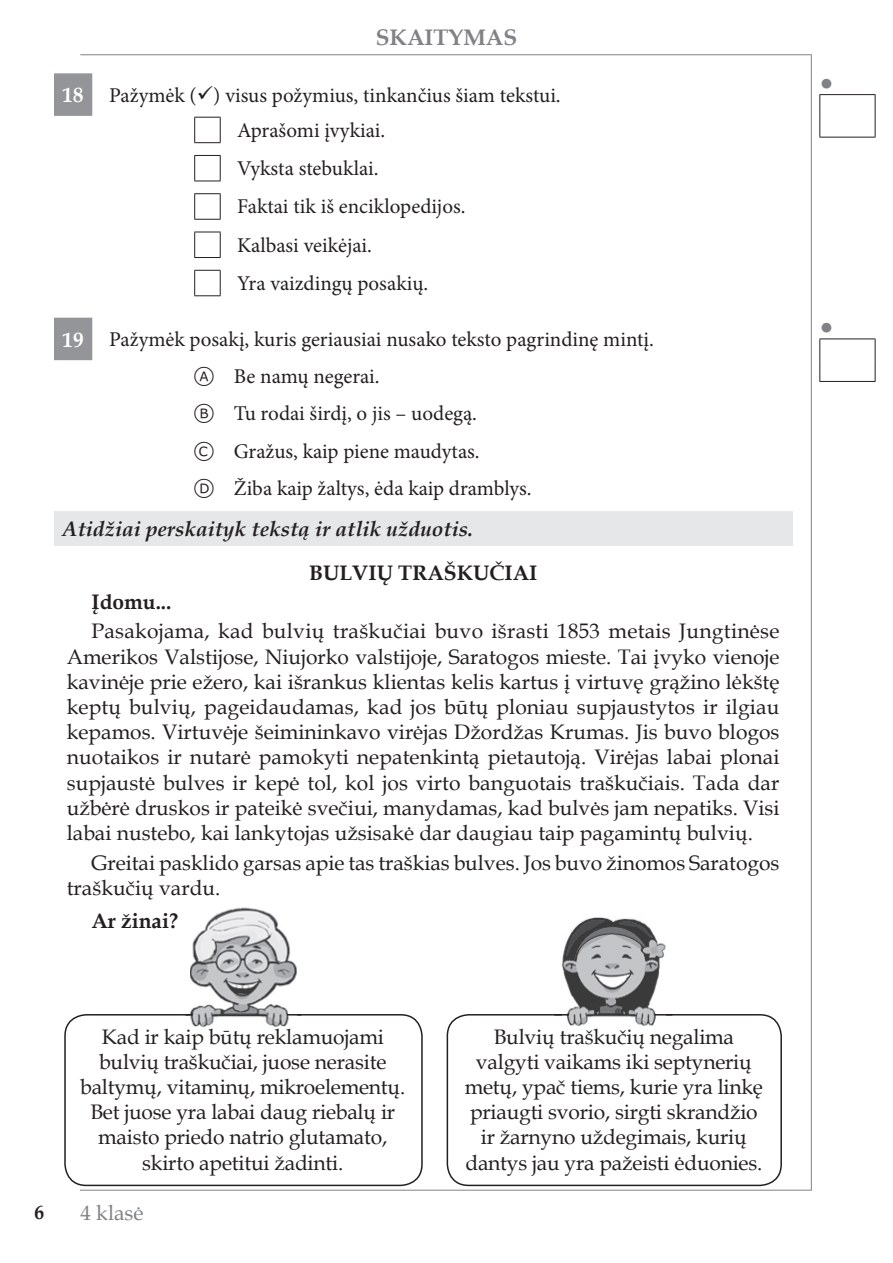
<style>
.page{position:relative;width:893px;height:1263px;background:#fff}
.page>*{position:absolute;margin:0;border:0;box-sizing:border-box;transform-origin:0 0}
.t1{font:700 22.5px "Book Antiqua";color:#808285}
.t2{font:22.5px "Arial";color:#808285}
.t3{font:21px/25.2px "Book Antiqua";letter-spacing:-.01em;color:#231f20;text-align:center}
.t4{font:21px/37.3px "Minion Pro";color:#231f20}
.t5{font:italic 700 21px "Book Antiqua";color:#231f20}
.t6{font:700 21px "Book Antiqua";color:#231f20}
.t7{font:21px "Book Antiqua";color:#808285}
.t8{font:700 19.5px "Book Antiqua";color:#231f20}
.s1{font-family:"Book Antiqua";font-weight:700;color:#fff}
.s2{font-family:"TIMSS options";font-size:24px}
</style>
<div class="page">
<hr style="left:80px;top:54px;width:731px;height:1px;background:#808285">
<hr style="left:811px;top:54px;width:1px;height:1136px;background:#808285">
<hr style="left:80px;top:1190px;width:731px;height:1px;background:#808285">
<svg style="left:54px;top:73px;width:38px;height:287px"></svg>
<hr style="left:819px;top:94px;width:56px;height:1px;background:#231f20">
<svg style="left:819px;top:95px;width:1px;height:42px"></svg>
<svg style="left:875px;top:95px;width:1px;height:42px"></svg>
<hr style="left:819px;top:137px;width:56px;height:1px;background:#231f20">
<hr style="left:819px;top:339px;width:56px;height:1px;background:#231f20">
<svg style="left:819px;top:339px;width:1px;height:42px"></svg>
<svg style="left:875px;top:339px;width:1px;height:42px"></svg>
<hr style="left:819px;top:381px;width:56px;height:1px;background:#231f20">
<svg style="left:194px;top:117px;width:27px;height:26px"></svg>
<svg style="left:194px;top:155px;width:27px;height:27px"></svg>
<svg style="left:194px;top:193px;width:27px;height:27px"></svg>
<svg style="left:194px;top:232px;width:27px;height:26px"></svg>
<svg style="left:194px;top:270px;width:27px;height:26px"></svg>
<div style="left:54px;top:512px;width:738px;height:34px;background:#e6e7e9"></div>
<div style="left:64px;top:1014px;width:359px;height:172px;border:2px solid #231f20;border-radius:21px"></div>
<img style="left:190px;top:907px;width:107px;height:120px">
<svg style="left:287px;top:1014px;width:14px;height:1px"></svg>
<div style="left:447px;top:1014px;width:335px;height:172px;border:2px solid #231f20;border-radius:21px"></div>
<img style="left:563px;top:917px;width:103px;height:109px">
<svg style="left:554px;top:1014px;width:15px;height:1px"></svg>
<svg style="left:655px;top:1014px;width:17px;height:1px"></svg>
<p class="t1" style="left:376px;top:22px;width:140px">SKAITYMAS</p>
<p class="t4" style="left:63px;top:79px;width:499px;line-height:34.3px;text-align:center"><span class="s1">18</span> Pažymėk (✓) visus požymius, tinkančius šiam tekstui.<br>Aprašomi įvykiai.</p>
<p class="t4" style="left:237px;top:149px;width:230px;line-height:38.2px">Vyksta stebuklai.<br>Faktai tik iš enciklopedijos.<br>Kalbasi veikėjai.<br>Yra vaizdingų posakių.</p>
<p class="t4" style="left:194px;top:320px;width:461px;text-indent:-132px"><span class="s1">19</span> Pažymėk posakį, kuris geriausiai nusako teksto pagrindinę mintį. <span class="s2">a</span> Be namų negerai.<br><span class="s2">b</span> Tu rodai širdį, o jis – uodegą.<br><span class="s2">c</span> Gražus, kaip piene maudytas.<br><span class="s2">d</span> Žiba kaip žaltys, ėda kaip dramblys.</p>
<p class="t5" style="left:63px;top:515px;width:412px">Atidžiai perskaityk tekstą ir atlik užduotis.</p>
<p class="t6" style="left:309px;top:558px;width:228px">BULVIŲ TRAŠKUČIAI</p>
<p class="t6" style="left:92px;top:587px;width:81px">ĮDOMU...</p>
<p class="t3" style="left:67px;top:618px;width:714px;text-align:justify;text-indent:25px">Pasakojama, kad bulvių traškučiai buvo išrasti 1853 metais Jungtinėse Amerikos Valstijose, Niujorko valstijoje, Saratogos mieste. Tai įvyko vienoje kavinėje prie ežero, kai išrankus klientas kelis kartus į virtuvę grąžino lėkštę keptų bulvių, pageidaudamas, kad jos būtų ploniau supjaustytos ir ilgiau kepamos. Virtuvėje šeimininkavo virėjas Džordžas Krumas. Jis buvo blogos nuotaikos ir nutarė pamokyti nepatenkintą pietautoją. Virėjas labai plonai supjaustė bulves ir kepė tol, kol jos virto banguotais traškučiais. Tada dar užbėrė druskos ir pateikė svečiui, manydamas, kad bulvės jam nepatiks. Visi labai nustebo, kai lankytojas užsisakė dar daugiau taip pagamintų bulvių.</p>
<p class="t3" style="left:67px;top:849px;width:714px;text-align:left;text-indent:25px">Greitai pasklido garsas apie tas traškias bulves. Jos buvo žinomos Saratogos traškučių vardu.</p>
<p class="t6" style="left:92px;top:907px;width:88px">AR ŽINAI?</p>
<p class="t3" style="left:80px;top:1023px;width:326px">Kad ir kaip būtų reklamuojami bulvių traškučiai, juose nerasite baltymų, vitaminų, mikroelementų.<br>Bet juose yra labai daug riebalų ir maisto priedo natrio glutamato, skirto apetitui žadinti.</p>
<p class="t3" style="left:465px;top:1023px;width:300px">Bulvių traškučių negalima valgyti vaikams iki septynerių metų, ypač tiems, kurie yra linkę priaugti svorio, sirgti skrandžio ir žarnyno uždegimais, kurių dantys jau yra pažeisti ėduonies.</p>
<p class="t8" style="left:35px;top:1199px;width:11px">6</p>
<p class="t7" style="left:81px;top:1198px;width:65px">4 klasė</p>
<p class="t2" style="left:820px;top:67px;width:15px">●</p>
<p class="t2" style="left:820px;top:311px;width:15px">●</p>
</div>
